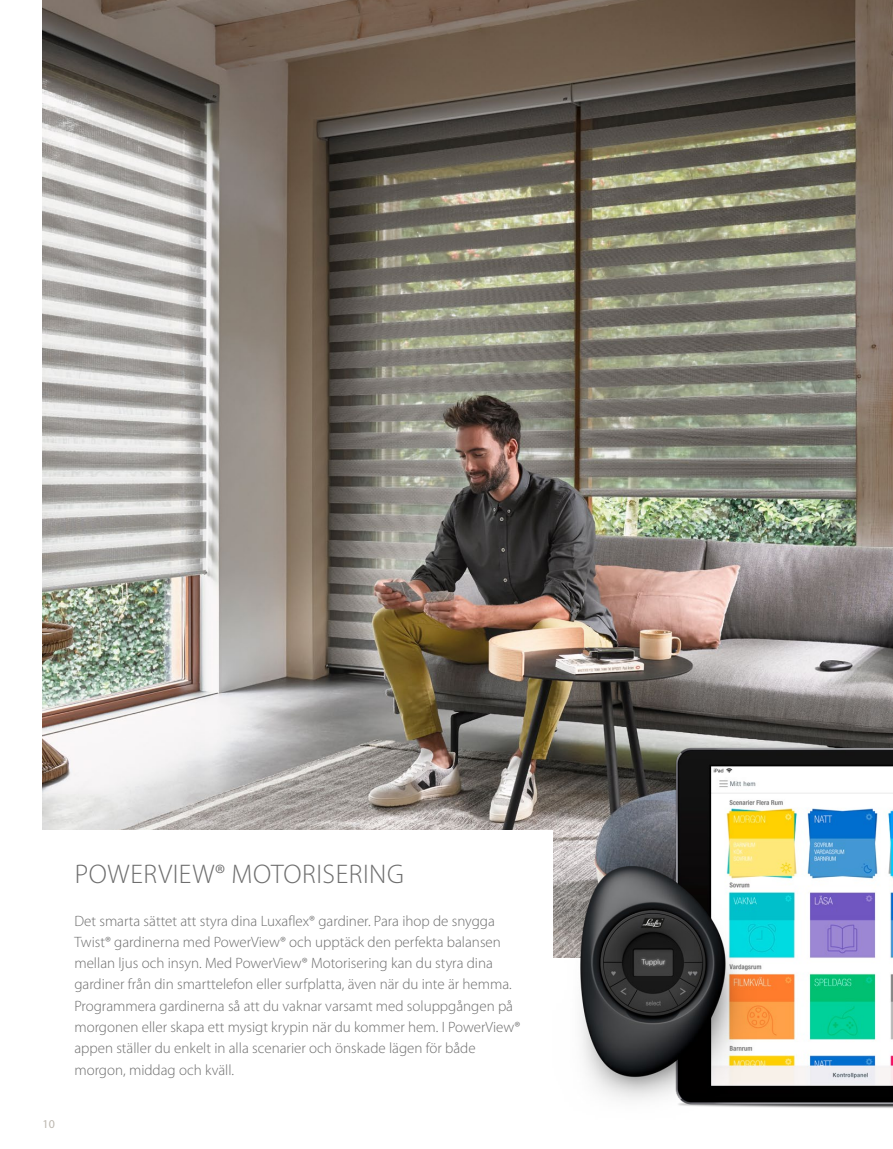
<style>
.page{position:relative;width:893px;height:1149px;background:#fff}
.page>*{position:absolute;margin:0;border:0;box-sizing:border-box;transform-origin:0 0}
.subregel_kop{font:300 27px "Myriad Pro";letter-spacing:.02em;color:#6e6e6e}
.t1{font:300 15px/21.3px "Myriad Pro";color:#6e6e6e}
.paginacijfer_even{font:12px "Myriad Pro";color:#bcb7af}
</style>
<div class="page">
<img style="left:43px;top:0;width:850px;height:851px">
<img style="left:612px;top:723px;width:281px;height:385px">
<div style="left:38px;top:829px;width:515px;height:132px;background:#fff"></div>
<img style="left:553px;top:851px;width:204px;height:257px">
<p class="paginacijfer_even" style="left:43px;top:1115px;width:14px">10</p>
<p class="subregel_kop" style="left:75px;top:857px;width:331px">POWERVIEW® MOTORISERING</p>
<p class="t1" style="left:74px;top:909px;width:447px">Det smarta sättet att styra dina Luxaflex® gardiner. Para ihop de snygga Twist® gardinerna med PowerView® och upptäck den perfekta balansen mellan ljus och insyn. Med PowerView® Motorisering kan du styra dina gardiner från din smarttelefon eller surfplatta, även när du inte är hemma.<br>Programmera gardinerna så att du vaknar varsamt med soluppgången på morgonen eller skapa ett mysigt krypin när du kommer hem. I PowerView® appen ställer du enkelt in alla scenarier och önskade lägen för både morgon, middag och kväll.</p>
</div>
